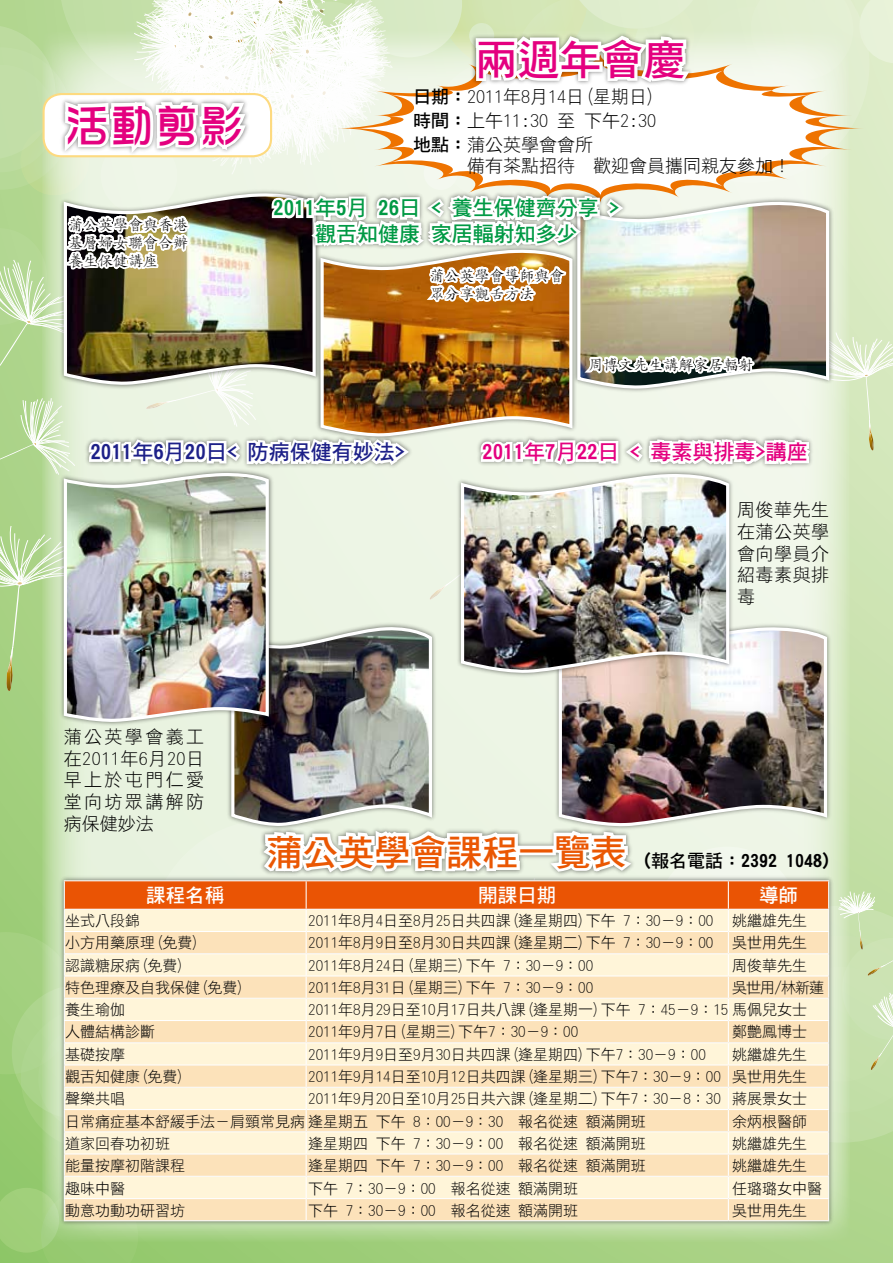
<style>
.page{position:relative;width:893px;height:1263px;background:#fff}
.page>*{position:absolute;margin:0;border:0;box-sizing:border-box;transform-origin:0 0}
.t1{font:45px "DF Hua Zong Std W5";color:#e4007f}
.t2{font:42px "DF Hei Bd HK BF";color:#e4007f}
.t3{font:36px "DF Hei Bd HK BF";color:#ea5703}
.t4{font:21px/25.2px "DF Hei Bd HK BF";color:#094;text-align:center}
.t5{font:21px "DF Hei Bd HK BF";color:#e4007f}
.t6{font:21px "DF Hei Bd HK BF";color:#1d2088}
.t7{font:19.5px "DF Hei Bd HK BF";color:#fff}
.t8{font:18px/21.6px "DF Hei Lt HK BF";letter-spacing:.03em;color:#000;text-align:justify}
.t9{font:18px "DF Hei Lt HK BF";color:#000}
.t10{font:18px "DF Hei Bd HK BF";color:#000}
.t11{font:15px/22.4px "DF Hei Lt HK BF";color:#000}
.t12{font:15px/18px "DF Kai Shu Std W3";color:#000;text-align:justify}
.s1{font-family:"DF Hei Bd HK BF"}
</style>
<div class="page">
<img style="left:459px;top:475px;width:272px;height:33px">
<img style="left:0;top:0;width:893px;height:475px">
<img style="left:0;top:508px;width:893px;height:755px">
<div style="left:58px;top:468px;width:216px;height:259px;background:#000;opacity:.5"></div>
<img style="left:62px;top:472px;width:208px;height:251px">
<h1 class="t1" style="left:64px;top:101px;width:181px">活動剪影</h1>
<p class="t12" style="left:68px;top:215px;width:121px">蒲公英學會與香港基層婦女聯會合辦養生保健講座</p>
<h2 class="t2" style="left:475px;top:38px;width:211px">兩週年會慶</h2>
<p class="t8" style="left:413px;top:85px;width:244px;line-height:24.2px"><span class="s1">日期：</span>2011年8月14日(星期日)<span class="s1">時間：</span>上午11:30 至 下午2:30<span class="s1">地點：</span>蒲公英學會會所</p>
<p class="t9" style="left:413px;top:157px;width:379px">　　　備有茶點招待　歡迎會員攜同親友參加！</p>
<h3 class="t4" style="left:273px;top:195px;width:348px">2011年5月 26日 &lt; 養生保健齊分享 &gt;觀舌知健康 家居輻射知多少</h3>
<p class="t12" style="left:429px;top:266px;width:136px">蒲公英學會導師與會眾分享觀舌方法</p>
<p class="t12" style="left:588px;top:355px;width:166px">周博文先生講解家居輻射</p>
<h3 class="t6" style="left:90px;top:441px;width:316px">2011年6月20日&lt; 防病保健有妙法&gt;</h3>
<p class="t8" style="left:64px;top:726px;width:142px">蒲公英學會義工在2011年6月20日早上於屯門仁愛堂向坊眾講解防病保健妙法</p>
<h3 class="t5" style="left:482px;top:441px;width:327px">2011年7月22日 &lt; 毒素與排毒&gt;講座</h3>
<p class="t8" style="left:737px;top:499px;width:94px">周俊華先生在蒲公英學會向學員介紹毒素與排毒</p>
<h3 class="t3" style="left:266px;top:834px;width:362px">蒲公英學會課程一覽表</h3>
<p class="t10" style="left:642px;top:851px;width:190px">(報名電話：2392 1048)</p>
<h3 class="t7" style="left:146px;top:885px;width:79px">課程名稱</h3>
<h3 class="t7" style="left:478px;top:885px;width:79px">開課日期</h3>
<h3 class="t7" style="left:759px;top:885px;width:41px">導師</h3>
<p class="t11" style="left:308px;top:909px;width:500px">2011年8月4日至8月25日共四課(逢星期四)下午 7：30－9：00<br>2011年8月9日至8月30日共四課(逢星期二)下午 7：30－9：00<br>2011年8月24日(星期三)下午 7：30－9：00<br>2011年8月31日(星期三)下午 7：30－9：00<br>2011年8月29日至10月17日共八課(逢星期一)下午 7：45－9：15 馬佩兒女士2011年9月7日(星期三)下午7：30－9：00<br>2011年9月9日至9月30日共四課(逢星期四)下午7：30－9：00<br>2011年9月14日至10月12日共四課(逢星期三)下午7：30－9：00<br>2011年9月20日至10月25日共六課(逢星期二)下午7：30－8：30</p>
<p class="t11" style="left:308px;top:1132px;width:339px">逢星期四 下午 7：30－9：00 報名從速 額滿開班逢星期四 下午 7：30－9：00 報名從速 額滿開班下午 7：30－9：00 報名從速 額滿開班<br>下午 7：30－9：00 報名從速 額滿開班</p>
<p class="t11" style="left:65px;top:909px;width:582px">坐式八段錦<br>小方用藥原理(免費)<br>認識糖尿病(免費)<br>特色理療及自我保健(免費)<br>養生瑜伽<br>人體結構診斷<br>基礎按摩<br>觀舌知健康(免費)<br>聲樂共唱<br>日常痛症基本舒緩手法－肩頸常見病逢星期五 下午 8：00－9：30 報名從速 額滿開班道家回春功初班<br>能量按摩初階課程<br>趣味中醫<br>動意功動功研習坊</p>
<p class="t11" style="left:732px;top:909px;width:94px">姚繼雄先生吳世用先生周俊華先生吳世用/林新蓮</p>
<p class="t11" style="left:732px;top:1021px;width:91px">鄭艶鳳博士姚繼雄先生吳世用先生蔣展景女士余炳根醫師姚繼雄先生姚繼雄先生任璐璐女中醫吳世用先生</p>
</div>
